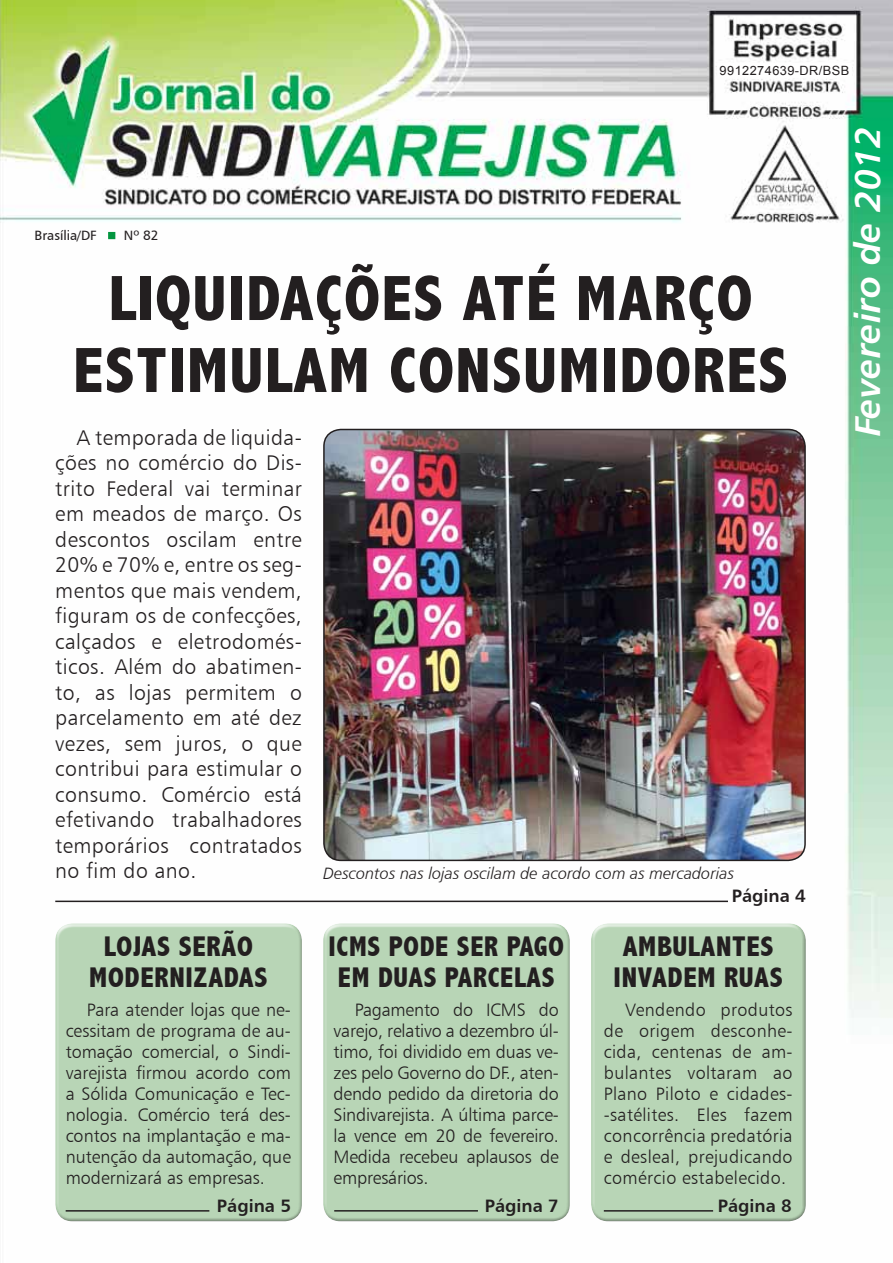
<style>
.page{position:relative;width:893px;height:1263px;background:#fff}
.page>*{position:absolute;margin:0;border:0;box-sizing:border-box;transform-origin:0 0}
.t1{font:800 condensed 64.5px/72px "Abadi";letter-spacing:.025em;color:#231f20;text-align:center}
.t2{font:36px "Humanist 777 BT Bold Italic B";color:#fff}
.t3{font:800 condensed 28.5px/31.5px "Abadi";letter-spacing:.015em;color:#231f20}
.t4{font:21.3px/25.5px "Humanist 777 BT Light B";letter-spacing:.02em;color:#231f20;text-align:justify}
.t5{font:18px/21px "Humanist 777 BT Light B";color:#231f20;text-align:justify}
.t6{font:18px "Humanist 777 BT Bold B";color:#231f20}
.t7{font:16.5px "Humanist 777 BT Light Italic B";color:#231f20}
.t8{font:13.5px "Humanist 777 BT Roman B";color:#231f20}
.t9{font:12.75px "Arial";letter-spacing:.035em;color:#231f20}
</style>
<div class="page">
<img style="left:0;top:0;width:893px;height:1018px">
<div style="left:108px;top:232px;width:7px;height:7px;background:#03953f;border:2px solid #03953f"></div>
<div style="left:717px;top:63px;width:135px;height:16px;background:#fff"></div>
<img style="left:324px;top:429px;width:481px;height:431px">
<div style="left:323px;top:429px;width:483px;height:432px;border:2px solid #231f20;border-radius:17px"></div>
<hr style="left:55px;top:900px;width:673px;height:2px;background:#231f20">
<div style="left:589px;top:924px;width:217px;height:298px;background:#b8d5b6"></div>
<hr style="left:604px;top:1210px;width:109px;height:1px;background:#231f20">
<div style="left:321px;top:924px;width:250px;height:298px;background:#b8d5b6"></div>
<hr style="left:334px;top:1210px;width:144px;height:1px;background:#231f20">
<div style="left:53px;top:924px;width:250px;height:298px;background:#b8d5b6"></div>
<hr style="left:66px;top:1210px;width:143px;height:1px;background:#231f20">
<p class="t9" style="left:720px;top:63px;width:131px">9912274639-DR/BSB</p>
<p class="t8" style="left:35px;top:227px;width:64px">Brasília/DF</p>
<p class="t8" style="left:124px;top:227px;width:36px">Nº 82</p>
<h1 class="t1" style="left:73px;top:262px;width:716px">LIQUIDAÇÕES ATÉ MARÇO<br>ESTIMULAM CONSUMIDORES</h1>
<p class="t4" style="left:55px;top:424px;width:248px;text-indent:21px">A temporada de liquida&shy;ções no comércio do Dis&shy;trito Federal vai terminar em meados de março. Os descontos oscilam entre 20% e 70% e, entre os seg&shy;mentos que mais vendem, figuram os de confecções, calçados e eletrodomés&shy;ticos. Além do abatimen&shy;to, as lojas permitem o parcelamento em até dez vezes, sem juros, o que contribui para estimular o consumo. Comércio está efetivando trabalhadores temporários contratados no fim do ano.</p>
<h3 class="t3" style="left:104px;top:930px;width:149px">LOJAS SERÃO</h3>
<h3 class="t3" style="left:89px;top:962px;width:16px">MODERNI</h3>
<h3 class="t3" style="left:194px;top:962px;width:31px">ZADAS</h3>
<p class="t5" style="left:66px;top:999px;width:227px;text-indent:21px">Para atender lojas que ne&shy;cessitam de programa de au&shy;tomação comercial, o Sindi&shy;varejista firmou acordo com a Sólida Comunicação e Tec&shy;nologia. Comércio terá des&shy;contos na implantação e ma&shy;nutenção da automação, que modernizará as empresas.</p>
<p class="t6" style="left:217px;top:1194px;width:76px">Página 5</p>
<p class="t7" style="left:323px;top:863px;width:412px">Descontos nas lojas oscilam de acordo com as mercadorias</p>
<p class="t6" style="left:732px;top:884px;width:76px">Página 4</p>
<h3 class="t3" style="left:329px;top:930px;width:14px">ICMS</h3>
<h3 class="t3" style="left:389px;top:930px;width:31px">PODE</h3>
<h3 class="t3" style="left:457px;top:930px;width:15px">SER</h3>
<h3 class="t3" style="left:507px;top:930px;width:57px">PAGO</h3>
<h3 class="t3" style="left:338px;top:962px;width:56px">EM DUAS</h3>
<h3 class="t3" style="left:445px;top:962px;width:28px">PARCELAS</h3>
<p class="t5" style="left:334px;top:999px;width:227px;text-indent:21px">Pagamento do ICMS do varejo, relativo a dezembro úl&shy;timo, foi dividido em duas ve&shy;zes pelo Governo do DF., aten&shy;dendo pedido da diretoria do Sindivarejista. A última parce&shy;la vence em 20 de fevereiro.<br>Medida recebeu aplausos de empresários.</p>
<p class="t6" style="left:485px;top:1194px;width:76px">Página 7</p>
<h3 class="t3" style="left:614px;top:930px;width:74px;text-indent:9px">AMBULANTES<br>IN VADEM</h3>
<h3 class="t3" style="left:724px;top:962px;width:16px">RUAS</h3>
<p class="t5" style="left:604px;top:999px;width:190px;text-indent:21px">Vendendo produtos de origem desconhe&shy;cida, centenas de am&shy;bulantes voltaram ao Plano Piloto e cidades--satélites. Eles fazem concorrência predatória e desleal, prejudicando comércio estabelecido.</p>
<p class="t6" style="left:718px;top:1194px;width:76px">Página 8</p>
<h2 class="t2" style="left:845px;top:436px;width:312px;rotate:-90deg">Fevereiro de 2012</h2>
</div>
